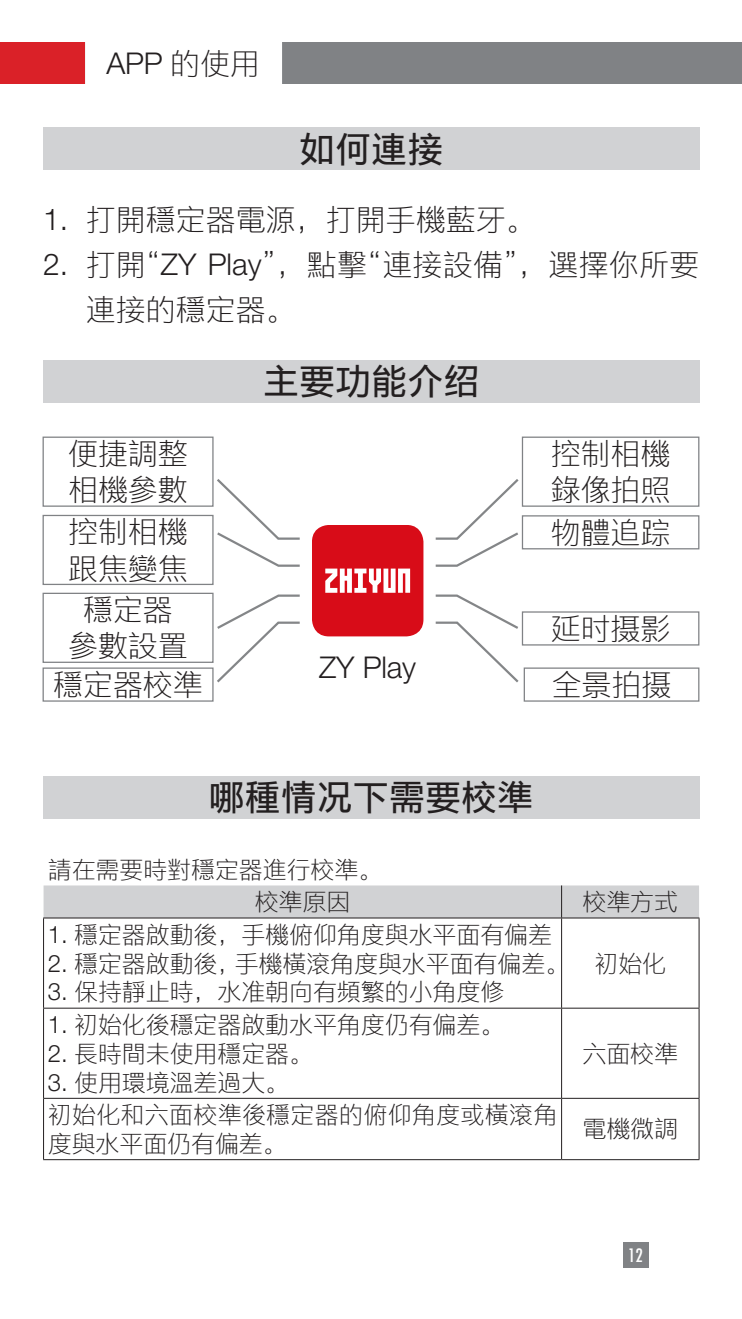
<style>
.page{position:relative;width:742px;height:1319px;background:#fff}
.page>*{position:absolute;margin:0;border:0;box-sizing:border-box;transform-origin:0 0}
.正文标题{font:36px "M Ying Hei PRC W5";color:#231f20}
.标题1{font:36px "M Ying Hei PRC W5";color:#231f20}
.正文无段前段后{font:30px/36px "M Ying Hei PRC W3";letter-spacing:-.005em;color:#231f20}
.页码标题{font:30px "M Ying Hei PRC W3";letter-spacing:-.005em;color:#231f20}
.正文无段前段后-2{font:24px/28.8px "M Ying Hei PRC W3";letter-spacing:-.005em;color:#231f20}
.t1{font:condensed 18px "Futura LT";color:#fff}
</style>
<div class="page">
<div style="left:0;top:43px;width:85px;height:41px;background:#da2128"></div>
<div style="left:85px;top:43px;width:657px;height:41px;background:#808285"></div>
<div style="left:622px;top:1242px;width:26px;height:25px;background:#808285"></div>
<div style="left:85px;top:42px;width:197px;height:42px;background:#fff"></div>
<div style="left:43px;top:128px;width:656px;height:42px;background:#d1d2d4"></div>
<div style="left:43px;top:360px;width:656px;height:42px;background:#d1d2d4"></div>
<div style="left:43px;top:436px;width:170px;height:70px;border:1px solid #808285"></div>
<div style="left:522px;top:436px;width:177px;height:70px;border:1px solid #808285"></div>
<div style="left:43px;top:514px;width:170px;height:71px;border:1px solid #808285"></div>
<div style="left:522px;top:515px;width:177px;height:34px;border:1px solid #808285"></div>
<div style="left:43px;top:592px;width:170px;height:70px;border:1px solid #808285"></div>
<div style="left:522px;top:611px;width:177px;height:34px;border:1px solid #808285"></div>
<div style="left:43px;top:667px;width:170px;height:34px;border:1px solid #808285"></div>
<div style="left:523px;top:667px;width:176px;height:34px;border:1px solid #808285"></div>
<div style="left:43px;top:776px;width:656px;height:42px;background:#d1d2d4"></div>
<div style="left:44px;top:885px;width:655px;height:32px;background:#d1d2d4"></div>
<hr style="left:561px;top:885px;width:1px;height:32px;background:#231f20">
<hr style="left:43px;top:917px;width:518px;height:1px;background:#231f20">
<hr style="left:561px;top:917px;width:138px;height:1px;background:#231f20">
<hr style="left:561px;top:918px;width:1px;height:89px;background:#231f20">
<hr style="left:43px;top:1007px;width:518px;height:1px;background:#231f20">
<hr style="left:561px;top:1007px;width:138px;height:1px;background:#231f20">
<hr style="left:561px;top:1008px;width:1px;height:89px;background:#231f20">
<hr style="left:43px;top:1097px;width:518px;height:1px;background:#231f20">
<hr style="left:561px;top:1097px;width:138px;height:1px;background:#231f20">
<hr style="left:561px;top:1098px;width:1px;height:61px;background:#231f20">
<hr style="left:43px;top:918px;width:1px;height:89px;background:#231f20">
<hr style="left:698px;top:918px;width:1px;height:89px;background:#231f20">
<hr style="left:43px;top:1008px;width:1px;height:89px;background:#231f20">
<hr style="left:698px;top:1008px;width:1px;height:89px;background:#231f20">
<hr style="left:43px;top:1098px;width:1px;height:61px;background:#231f20">
<hr style="left:698px;top:1098px;width:1px;height:61px;background:#231f20">
<hr style="left:43px;top:1158px;width:518px;height:1px;background:#231f20">
<hr style="left:561px;top:1158px;width:138px;height:1px;background:#231f20">
<svg style="left:217px;top:479px;width:83px;height:88px"></svg>
<svg style="left:435px;top:479px;width:84px;height:88px"></svg>
<svg style="left:217px;top:594px;width:83px;height:89px"></svg>
<svg style="left:435px;top:594px;width:84px;height:89px"></svg>
<svg style="left:312px;top:525px;width:111px;height:111px;background:#dc2934"></svg>
<p class="页码标题" style="left:106px;top:45px;width:155px">APP 的使用</p>
<p class="正文标题" style="left:299px;top:127px;width:145px">如何連接</p>
<p class="正文无段前段后" style="left:43px;top:201px;width:494px">1. 打開穩定器電源，打開手機藍牙。</p>
<p class="正文无段前段后" style="left:86px;top:241px;width:615px;line-height:45px;text-indent:-43px">2. 打開“ZY Play”，點擊“連接設備”，選擇你所要連接的穩定器。</p>
<p class="正文标题" style="left:263px;top:359px;width:217px">主要功能介绍</p>
<p class="正文无段前段后" style="left:68px;top:435px;width:121px">便捷調整相機參數</p>
<p class="正文无段前段后" style="left:551px;top:435px;width:121px">控制相機錄像拍照</p>
<p class="正文无段前段后" style="left:68px;top:513px;width:121px">控制相機跟焦變焦</p>
<p class="正文无段前段后" style="left:551px;top:514px;width:121px">物體追踪</p>
<p class="正文无段前段后" style="left:68px;top:591px;width:121px;text-align:center">穩定器參數設置</p>
<p class="正文无段前段后" style="left:551px;top:610px;width:121px">延时摄影</p>
<p class="正文无段前段后" style="left:319px;top:648px;width:98px">ZY Play</p>
<p class="正文无段前段后" style="left:53px;top:666px;width:151px">穩定器校準</p>
<p class="正文无段前段后" style="left:551px;top:666px;width:121px">全景拍摄</p>
<p class="标题1" style="left:209px;top:775px;width:326px">哪種情况下需要校準</p>
<p class="正文无段前段后-2" style="left:48px;top:854px;width:336px">請在需要時對穩定器進行校準。</p>
<p class="正文无段前段后-2" style="left:255px;top:887px;width:97px">校準原因</p>
<p class="正文无段前段后-2" style="left:582px;top:887px;width:97px">校準方式</p>
<p class="正文无段前段后-2" style="left:48px;top:919px;width:506px">1. 穩定器啟動後，手機俯仰角度與水平面有偏差</p>
<p class="正文无段前段后-2" style="left:48px;top:948px;width:523px">2. 穩定器啟動後，手機橫滾角度與水平面有偏差。</p>
<p class="正文无段前段后-2" style="left:48px;top:977px;width:458px">3. 保持靜止時，水准朝向有頻繁的小角度修</p>
<p class="正文无段前段后-2" style="left:594px;top:948px;width:73px">初始化</p>
<p class="正文无段前段后-2" style="left:48px;top:1009px;width:458px">1. 初始化後穩定器啟動水平角度仍有偏差。</p>
<p class="正文无段前段后-2" style="left:48px;top:1038px;width:267px">2. 長時間未使用穩定器。</p>
<p class="正文无段前段后-2" style="left:48px;top:1067px;width:243px">3. 使用環境溫差過大。</p>
<p class="正文无段前段后-2" style="left:48px;top:1099px;width:511px">初始化和六面校準後穩定器的俯仰角度或橫滾角度與水平面仍有偏差。</p>
<p class="正文无段前段后-2" style="left:582px;top:1038px;width:97px">六面校準</p>
<p class="正文无段前段后-2" style="left:582px;top:1114px;width:97px">電機微調</p>
<p class="t1" style="left:628px;top:1244px;width:16px">12</p>
</div>
